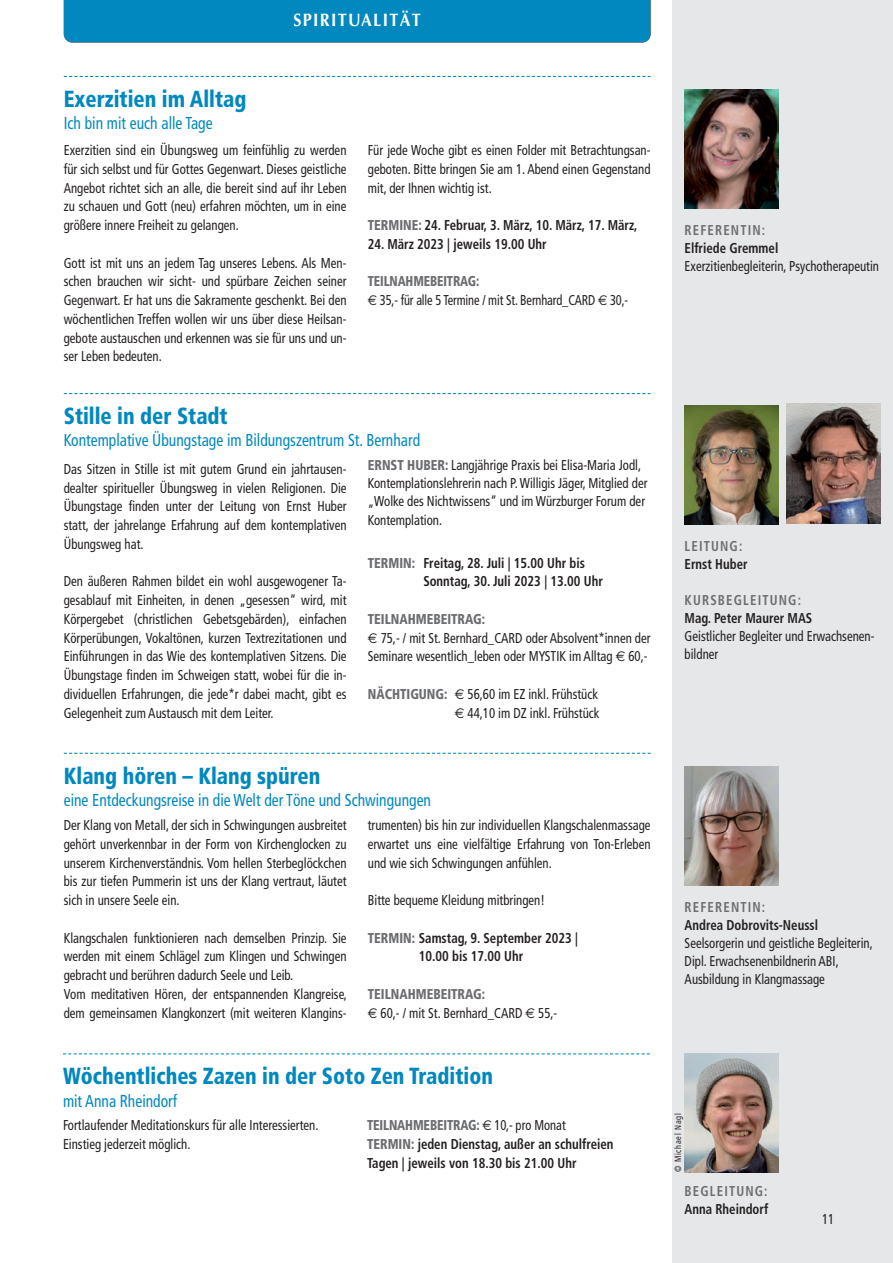
<style>
.page{position:relative;width:893px;height:1263px;background:#fff}
.page>*{position:absolute;margin:0;border:0;box-sizing:border-box;transform-origin:0 0}
.t1{font:900 condensed 23.25px "Frutiger";color:#0088bf;scale:.9 1}
.t2{font:700 18px "Optima";letter-spacing:.08em;color:#fff;scale:.9 1}
.t3{font:condensed 17.25px "Frutiger";color:#0088bf;scale:.9 1}
.t4{font:condensed 14.25px/18.8px "Frutiger";color:#231f20;text-align:justify;scale:.9 1}
.t5{font:700 condensed 14.25px/18.8px "Frutiger";color:#231f20;scale:.9 1}
.t6{font:condensed 14.25px/18.8px "Frutiger";color:#231f20;scale:.87 1}
.t7{font:700 condensed 14.25px "Frutiger";letter-spacing:.09em;color:#6c6d70;scale:.9 1}
.t8{font:condensed 9px "Frutiger";letter-spacing:.09em;color:#231f20;scale:.9 1}
.s1{font-weight:900;color:#6c6d70}
.s2{font-family:"Euro Sans";font-stretch:normal}
.s3{font-family:"Euro Sans";font-weight:400;font-stretch:normal}
.s4{font-weight:400}
</style>
<div class="page">
<div style="left:672px;top:0;width:221px;height:1263px;background:#e6e7e9"></div>
<div style="left:64px;top:0;width:587px;height:43px;background:#0088bf"></div>
<svg style="left:64px;top:76px;width:587px;height:1px"></svg>
<img style="left:685px;top:89px;width:93px;height:119px">
<svg style="left:64px;top:393px;width:587px;height:1px"></svg>
<svg style="left:64px;top:753px;width:587px;height:1px"></svg>
<img style="left:685px;top:766px;width:93px;height:119px">
<svg style="left:63px;top:1053px;width:587px;height:1px"></svg>
<img style="left:685px;top:1053px;width:93px;height:119px">
<img style="left:685px;top:405px;width:93px;height:119px">
<img style="left:787px;top:404px;width:93px;height:119px">
<p class="t2" style="left:294px;top:9px;width:143px">SPIRITUALITÄT</p>
<p class="t2" style="left:297px;top:9px;width:135px">LEBENSKUNST</p>
<h1 class="t1" style="left:64px;top:85px;width:204px">Exerzitien im Alltag</h1>
<p class="t3" style="left:64px;top:113px;width:167px">Ich bin mit euch alle Tage</p>
<p class="t4" style="left:64px;top:141px;width:316px">Exerzitien sind ein Übungsweg um feinfühlig zu werden für sich selbst und für Gottes Gegenwart. Dieses geistliche Angebot richtet sich an alle, die bereit sind auf ihr Leben zu schauen und Gott (neu) erfahren möchten, um in eine größere innere Freiheit zu gelangen.</p>
<p class="t4" style="left:64px;top:253px;width:316px">Gott ist mit uns an jedem Tag unseres Lebens. Als Men&shy;schen brauchen wir sicht- und spürbare Zeichen seiner Gegenwart. Er hat uns die Sakramente geschenkt. Bei den wöchentlichen Treffen wollen wir uns über diese Heilsan&shy;gebote austauschen und erkennen was sie für uns und un&shy;ser Leben bedeuten.</p>
<p class="t4" style="left:368px;top:141px;width:316px">Für jede Woche gibt es einen Folder mit Betrachtungsan&shy;geboten. Bitte bringen Sie am 1. Abend einen Gegenstand mit, der Ihnen wichtig ist.</p>
<p class="t5" style="left:368px;top:216px;width:301px"><span class="s1">TERMINE:</span> 24. Februar, 3. März, 10. März, 17. März,</p>
<p class="t5" style="left:368px;top:234px;width:200px">24. März 2023 | jeweils 19.00 Uhr</p>
<p class="t6" style="left:368px;top:272px;width:301px"><span class="s1">TEILNAHMEBEITRAG:<br></span><span class="s2">€</span> 35,- für alle 5 Termine / mit St. Bernhard_CARD <span class="s2">€</span> 30,-</p>
<h1 class="t1" style="left:64px;top:402px;width:184px">Stille in der Stadt</h1>
<p class="t3" style="left:64px;top:430px;width:397px">Kontemplative Übungstage im Bildungszentrum St. Bernhard</p>
<p class="t4" style="left:64px;top:460px;width:316px">Das Sitzen in Stille ist mit gutem Grund ein jahrtausen&shy;dealter spiritueller Übungsweg in vielen Religionen. Die Übungstage finden unter der Leitung von Ernst Huber statt, der jahrelange Erfahrung auf dem kontemplativen Übungsweg hat.</p>
<p class="t4" style="left:64px;top:572px;width:316px">Den äußeren Rahmen bildet ein wohl ausgewogener Ta&shy;gesablauf mit Einheiten, in denen „gesessen“ wird, mit Körpergebet (christlichen Gebetsgebärden), einfachen Körperübungen, Vokaltönen, kurzen Textrezitationen und Einführungen in das Wie des kontemplativen Sitzens. Die Übungstage finden im Schweigen statt, wobei für die in&shy;dividuellen Erfahrungen, die jede*r dabei macht, gibt es Gelegenheit zum Austausch mit dem Leiter.</p>
<p class="t4" style="left:368px;top:456px;width:312px;line-height:18.3px;text-align:left"><span class="s1">ERNST HUBER:</span> Langjährige Praxis bei Elisa-Maria Jodl, Kontemplationslehrerin nach P. Willigis Jäger, Mitglied der „Wolke des Nichtwissens“ und im Würzburger Forum der Kontemplation.</p>
<p class="t5" style="left:423px;top:553px;width:201px;text-indent:-56px"><span class="s1">TERMIN:</span> Freitag, 28. Juli | 15.00 Uhr bis<br>Sonntag, 30. Juli 2023 | 13.00 Uhr</p>
<p class="t4" style="left:368px;top:610px;width:316px;text-align:left"><span class="s1">TEILNAHMEBEITRAG:<br></span><span class="s2">€</span> 75,- / mit St. Bernhard_CARD oder Absolvent*innen der<br>Seminare wesentlich_leben oder MYSTIK im Alltag <span class="s2">€</span> 60,-</p>
<p class="t4" style="left:368px;top:685px;width:259px;text-align:right"><span class="s1">NÄCHTIGUNG:</span> <span class="s2">€</span> 56,60 im EZ inkl. Frühstück <span class="s2">€</span> 44,10 im DZ inkl. Frühstück</p>
<h1 class="t1" style="left:64px;top:761px;width:287px">Klang hören – Klang spüren</h1>
<p class="t3" style="left:64px;top:790px;width:410px">eine Entdeckungsreise in die Welt der Töne und Schwingungen</p>
<p class="t4" style="left:64px;top:816px;width:316px">Der Klang von Metall, der sich in Schwingungen ausbreitet gehört unverkennbar in der Form von Kirchenglocken zu unserem Kirchenverständnis. Vom hellen Sterbeglöckchen bis zur tiefen Pummerin ist uns der Klang vertraut, läutet sich in unsere Seele ein.</p>
<p class="t4" style="left:64px;top:928px;width:316px;text-align:left">Klangschalen funktionieren nach demselben Prinzip. Sie werden mit einem Schlägel zum Klingen und Schwingen gebracht und berühren dadurch Seele und Leib.<br>Vom meditativen Hören, der entspannenden Klangreise, dem gemeinsamen Klangkonzert (mit weiteren Klangins-</p>
<p class="t4" style="left:368px;top:816px;width:316px">trumenten) bis hin zur individuellen Klangschalenmassage erwartet uns eine vielfältige Erfahrung von Ton-Erleben und wie sich Schwingungen anfühlen.</p>
<p class="t4" style="left:368px;top:891px;width:198px">Bitte bequeme Kleidung mitbringen!</p>
<p class="t5" style="left:368px;top:928px;width:235px;text-align:center"><span class="s1">TERMIN:</span> Samstag, 9. September 2023 |<br>10.00 bis 17.00 Uhr</p>
<p class="t4" style="left:368px;top:985px;width:212px"><span class="s1">TEILNAHMEBEITRAG:<br></span><span class="s2">€</span> 60,- / mit St. Bernhard_CARD <span class="s2">€</span> 55,-</p>
<h1 class="t1" style="left:63px;top:1062px;width:479px">Wöchentliches Zazen in der Soto Zen Tradition</h1>
<p class="t3" style="left:63px;top:1091px;width:128px">mit Anna Rheindorf</p>
<p class="t4" style="left:63px;top:1116px;width:285px">Fortlaufender Meditationskurs für alle Interessierten.<br>Einstieg jederzeit möglich.</p>
<p class="t5" style="left:367px;top:1116px;width:275px"><span class="s1">TEILNAHMEBEITRAG:</span> <span class="s3">€</span> <span class="s4">10,- pro Monat<br></span><span class="s1">TERMIN:</span> jeden Dienstag, außer an schulfreien<br>Tagen | jeweils von 18.30 bis 21.00 Uhr</p>
<p class="t7" style="left:685px;top:222px;width:91px">REFERENTIN:</p>
<p class="t5" style="left:685px;top:239px;width:106px">Elfriede Gremmel</p>
<p class="t4" style="left:685px;top:257px;width:218px">Exerzitienbegleiterin, Psychotherapeutin</p>
<p class="t7" style="left:685px;top:538px;width:66px">LEITUNG:</p>
<p class="t5" style="left:685px;top:555px;width:71px">Ernst Huber</p>
<p class="t7" style="left:685px;top:592px;width:131px">KURSBEGLEITUNG:</p>
<p class="t5" style="left:685px;top:609px;width:143px">Mag. Peter Maurer MAS</p>
<p class="t4" style="left:685px;top:627px;width:213px;line-height:18px">Geistlicher Begleiter und Erwachsenen&shy;bildner</p>
<p class="t7" style="left:685px;top:898px;width:91px">REFERENTIN:</p>
<p class="t5" style="left:685px;top:915px;width:150px">Andrea Dobrovits-Neussl</p>
<p class="t4" style="left:685px;top:934px;width:211px;line-height:18px;text-align:left">Seelsorgerin und geistliche Begleiterin,<br>Dipl. Erwachsenenbildnerin ABI,<br>Ausbildung in Klangmassage</p>
<p class="t8" style="left:673px;top:1172px;width:67px;rotate:-90deg">© Michael Nagl</p>
<p class="t7" style="left:685px;top:1183px;width:94px">BEGLEITUNG:</p>
<p class="t5" style="left:685px;top:1200px;width:94px">Anna Rheindorf</p>
<p class="t4" style="left:822px;top:1210px;width:15px">11</p>
</div>
